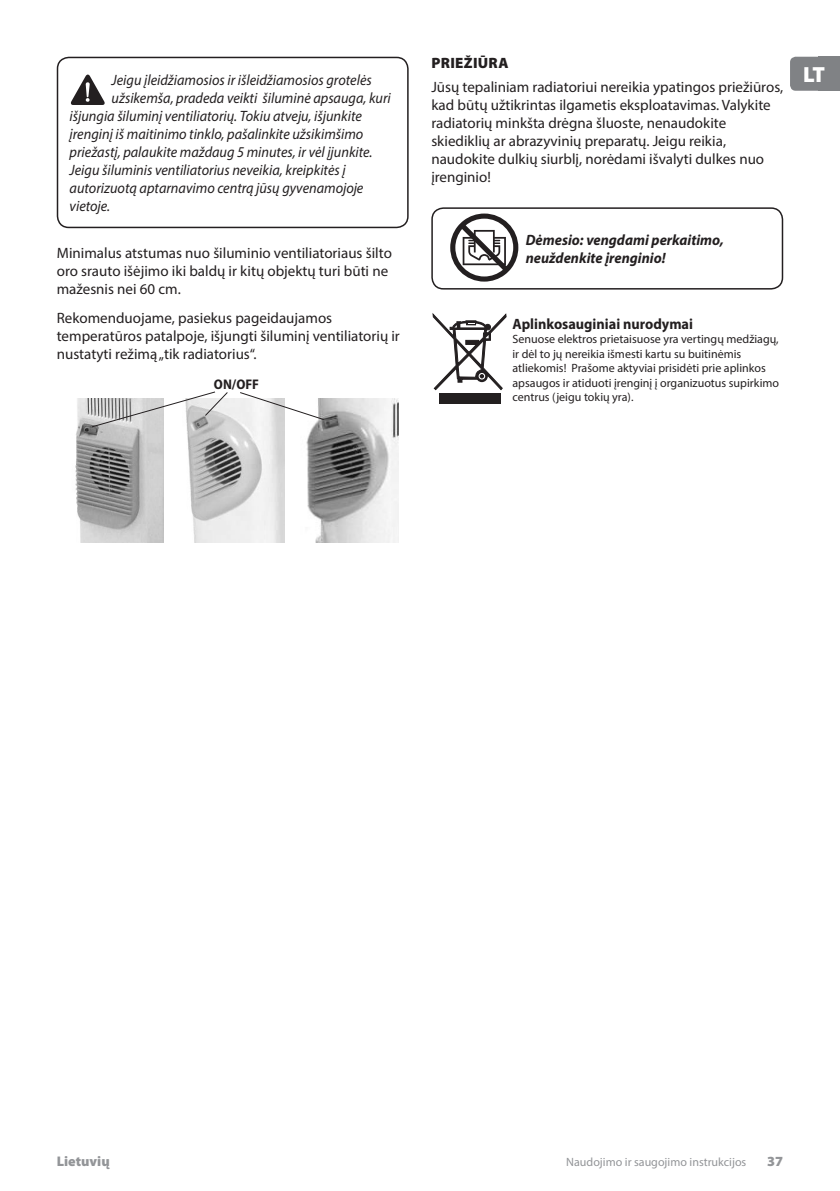
<style>
.page{position:relative;width:840px;height:1191px;background:#fff}
.page>*{position:absolute;margin:0;border:0;box-sizing:border-box;transform-origin:0 0}
.t1{font:900 22px "Myriad Pro";color:#fff}
.Body_Text{font:15px/18px "Myriad Pro";color:#231f20}
.t2{font:italic 15px/18px "Myriad Pro";color:#231f20;scale:.95 1}
.t3{font:italic 700 15px/18px "Myriad Pro";color:#231f20;scale:.96 1}
.Body_Text-2{font:700 15px "Myriad Pro";color:#231f20;scale:.95 1}
.Header_Text{font:900 15px "Myriad Pro";letter-spacing:.02em;color:#231f20}
.t4{font:900 14px "Myriad Pro";color:#939598}
.t5{font:700 semi-condensed 14px "Myriad Pro";color:#231f20}
.Body_Text-3{font:12px/14.4px "Myriad Pro";color:#231f20}
.t6{font:12px "Myriad Pro";color:#939598}
</style>
<div class="page">
<div style="left:818px;top:57px;width:21px;height:34px;background:#808285"></div>
<div style="left:789px;top:57px;width:50px;height:34px;background:#808285;border-radius:6px"></div>
<svg style="left:71px;top:75px;width:34px;height:30px"></svg>
<div style="left:57px;top:57px;width:351px;height:171px;border:2px solid #231f20;border-radius:11px"></div>
<img style="left:75px;top:399px;width:88px;height:143px">
<img style="left:187px;top:398px;width:97px;height:145px">
<img style="left:306px;top:398px;width:92px;height:145px">
<svg style="left:91px;top:391px;width:137px;height:36px"></svg>
<svg style="left:239px;top:392px;width:85px;height:28px"></svg>
<svg style="left:450px;top:213px;width:68px;height:68px"></svg>
<div style="left:431px;top:207px;width:351px;height:82px;border:2px solid #231f20;border-radius:11px"></div>
<div style="left:438px;top:393px;width:62px;height:10px;background:#231f20"></div>
<svg style="left:432px;top:313px;width:74px;height:78px"></svg>
<p class="Header_Text" style="left:431px;top:54px;width:78px">PRIEŽIŪRA</p>
<p class="Body_Text" style="left:431px;top:77px;width:353px">Jūsų tepaliniam radiatoriui nereikia ypatingos priežiūros, kad būtų užtikrintas ilgametis eksploatavimas. Valykite radiatorių minkšta drėgna šluoste, nenaudokite skiediklių ar abrazyvinių preparatų. Jeigu reikia, naudokite dulkių siurblį, norėdami išvalyti dulkes nuo įrenginio!</p>
<p class="t2" style="left:111px;top:71px;width:275px">Jeigu įleidžiamosios ir išleidžiamosios grotelės</p>
<h1 class="t1" style="left:802px;top:62px;width:23px">LT</h1>
<p class="t2" style="left:70px;top:89px;width:339px;text-indent:42px">užsikemša, pradeda veikti šiluminė apsauga, kuri išjungia šiluminį ventiliatorių. Tokiu atveju, išjunkite įrenginį iš maitinimo tinklo, pašalinkite užsikimšimo priežastį, palaukite maždaug 5 minutes, ir vėl įjunkite.<br>Jeigu šiluminis ventiliatorius neveikia, kreipkitės į autorizuotą aptarnavimo centrą jūsų gyvenamojoje vietoje.</p>
<p class="Body_Text" style="left:57px;top:243px;width:336px">Minimalus atstumas nuo šiluminio ventiliatoriaus šilto oro srauto išėjimo iki baldų ir kitų objektų turi būti ne mažesnis nei 60 cm.</p>
<p class="Body_Text" style="left:57px;top:309px;width:344px">Rekomenduojame, pasiekus pageidaujamos temperatūros patalpoje, išjungti šiluminį ventiliatorių ir nustatyti režimą „tik radiatorius“.</p>
<p class="t5" style="left:214px;top:377px;width:47px">ON/OFF</p>
<p class="t3" style="left:525px;top:230px;width:208px">Dėmesio: vengdami perkaitimo, neuždenkite įrenginio!</p>
<p class="Body_Text-2" style="left:512px;top:314px;width:191px">Aplinkosauginiai nurodymai</p>
<p class="Body_Text-3" style="left:512px;top:332px;width:268px">Senuose elektros prietaisuose yra vertingų medžiagų, ir dėl to jų nereikia išmesti kartu su buitinėmis atliekomis! Prašome aktyviai prisidėti prie aplinkos apsaugos ir atiduoti įrenginį į organizuotus supirkimo centrus (jeigu tokių yra).</p>
<p class="t4" style="left:57px;top:1153px;width:54px">Lietuvių</p>
<p class="t6" style="left:566px;top:1154px;width:181px">Naudojimo ir saugojimo instrukcijos</p>
<p class="t4" style="left:766px;top:1153px;width:18px">37</p>
</div>
